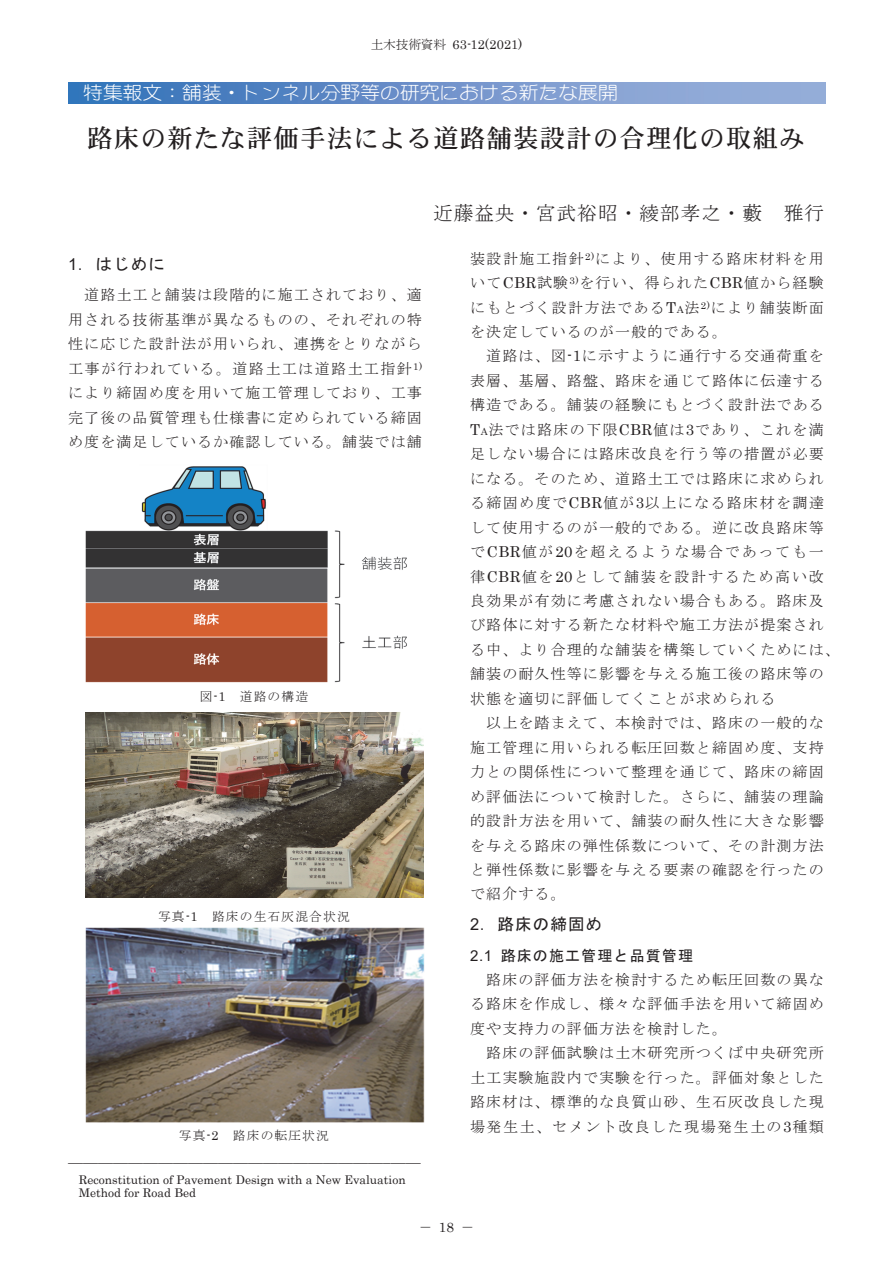
<style>
.page{position:relative;width:893px;height:1263px;background:#fff}
.page>*{position:absolute;margin:0;border:0;box-sizing:border-box;transform-origin:0 0}
.t1{font:25.5px "DFHS Mincho W5 WIN RKSJ H";letter-spacing:.045em;color:#231f20}
.t2{font:19.5px "MS Mincho";letter-spacing:.055em;color:#231f20}
.t3{font:18px "DF Maru Gothic Lt WIN RKSJ H";color:#fff;scale:1.1 1}
.t4{font:16.5px "MS Gothic";letter-spacing:.07em;color:#231f20}
.t5{font:15px/24.5px "MS Mincho";letter-spacing:.07em;color:#231f20;text-align:justify}
.t6{font:15px "MS Gothic";letter-spacing:.07em;color:#231f20}
.t7{font:13.5px "MS Mincho";color:#231f20}
.t8{font:12.75px "MS Mincho";letter-spacing:.085em;color:#231f20}
.t9{font:12.75px "Century";letter-spacing:.01em;color:#231f20}
.t10{font:12px/13.5px "Century";color:#231f20}
.s1{font-family:"MS Mincho"}
.s2{font-family:"Arial"}
.s3{font-family:"Century"}
.s4{font-family:"Century";font-size:9.75px}
</style>
<div class="page">
<img style="left:68px;top:82px;width:757px;height:21px">
<img style="left:85px;top:466px;width:322px;height:216px">
<img style="left:86px;top:712px;width:338px;height:186px">
<img style="left:85px;top:927px;width:339px;height:196px">
<p class="t9" style="left:370px;top:34px;width:154px"><span class="s1">土木技術資料</span> 63-12(2021)</p>
<p class="t8" style="left:369px;top:39px;width:27px">土木</p>
<p class="t9" style="left:449px;top:35px;width:43px">63<span class="s1">-</span> 2<span class="s1">(</span></p>
<p class="t3" style="left:83px;top:84px;width:487px">特集報文：舗装・トンネル分野等の研究における新たな展開</p>
<h1 class="t1" style="left:87px;top:125px;width:719px">路床の新たな評価手法による道路舗装設計の合理化の取組み</h1>
<p class="t4" style="left:68px;top:256px;width:105px"><span class="s2">1</span>．はじめに<sup>1</sup></p>
<p class="t5" style="left:68px;top:283px;width:356px;text-indent:16px">道路土工と舗装は段階的に施工されており、適用される技術基準が異なるものの、それぞれの特性に応じた設計法が用いられ、連携をとりながら工事が行われている。道路土工は道路土工指針<sup>1)</sup>により締固め度を用いて施工管理しており、工事完了後の品質管理も仕様書に定められている締固め度を満足しているか確認している。舗装では舗</p>
<p class="t8" style="left:200px;top:690px;width:110px">図<span class="s3">-1</span> 道路の構造</p>
<p class="t8" style="left:158px;top:910px;width:193px">写真<span class="s3">-1</span> 路床の生石灰混合状況</p>
<p class="t8" style="left:179px;top:1129px;width:152px">写真<span class="s3">-2</span> 路床の転圧状況</p>
<p class="t5" style="left:68px;top:1151px;width:354px">────────────────────────</p>
<p class="t10" style="left:79px;top:1171px;width:328px">Reconstitution of Pavement Design with a New Evaluation<br>Method for Road Bed</p>
<h2 class="t2" style="left:433px;top:203px;width:392px">近藤益央・宮武裕昭・綾部孝之・藪 雅行</h2>
<p class="t5" style="left:470px;top:246px;width:355px">装設計施工指針<sup>2)</sup>により、使用する路床材料を用いて<span class="s3">CBR</span>試験<sup>3)</sup>を行い、得られた<span class="s3">CBR</span>値から経験にもとづく設計方法である<span class="s3">T</span><span class="s4">A</span>法<sup>2)</sup>により舗装断面を決定しているのが一般的である。</p>
<p class="t5" style="left:470px;top:344px;width:371px;text-align:left;text-indent:16px">道路は、図<span class="s3">-1</span>に示すように通行する交通荷重を表層、基層、路盤、路床を通じて路体に伝達する構造である。舗装の経験にもとづく設計法である<br><span class="s3">T</span><span class="s4">A</span>法では路床の下限<span class="s3">CBR</span>値は<span class="s3">3</span>であり、これを満足しない場合には路床改良を行う等の措置が必要になる。そのため、道路土工では路床に求められる締固め度で<span class="s3">CBR</span>値が<span class="s3">3</span>以上になる路床材を調達して使用するのが一般的である。逆に改良路床等で<span class="s3">CBR</span>値が<span class="s3">20</span>を超えるような場合であっても一律<span class="s3">CBR</span>値を<span class="s3">20</span>として舗装を設計するため高い改良効果が有効に考慮されない場合もある。路床及び路体に対する新たな材料や施工方法が提案される中、より合理的な舗装を構築していくためには、舗装の耐久性等に影響を与える施工後の路床等の状態を適切に評価してくことが求められる</p>
<p class="t5" style="left:470px;top:711px;width:355px;text-indent:16px">以上を踏まえて、本検討では、路床の一般的な施工管理に用いられる転圧回数と締固め度、支持力との関係性について整理を通じて、路床の締固め評価法について検討した。さらに、舗装の理論的設計方法を用いて、舗装の耐久性に大きな影響を与える路床の弾性係数について、その計測方法と弾性係数に影響を与える要素の確認を行ったので紹介する。</p>
<p class="t4" style="left:470px;top:916px;width:133px"><span class="s2">2</span>．路床の締固め</p>
<p class="t6" style="left:470px;top:948px;width:224px"><span class="s2">2.1</span> 路床の施工管理と品質管理</p>
<p class="t5" style="left:470px;top:967px;width:355px;text-indent:16px">路床の評価方法を検討するため転圧回数の異なる路床を作成し、様々な評価手法を用いて締固め度や支持力の評価方法を検討した。</p>
<p class="t5" style="left:470px;top:1040px;width:355px;text-indent:16px">路床の評価試験は土木研究所つくば中央研究所土工実験施設内で実験を行った。評価対象とした路床材は、標準的な良質山砂、生石灰改良した現場発生土、セメント改良した現場発生土の<span class="s3">3</span>種類</p>
<p class="t7" style="left:419px;top:1220px;width:57px">－ <span class="s3">18</span> －</p>
</div>
